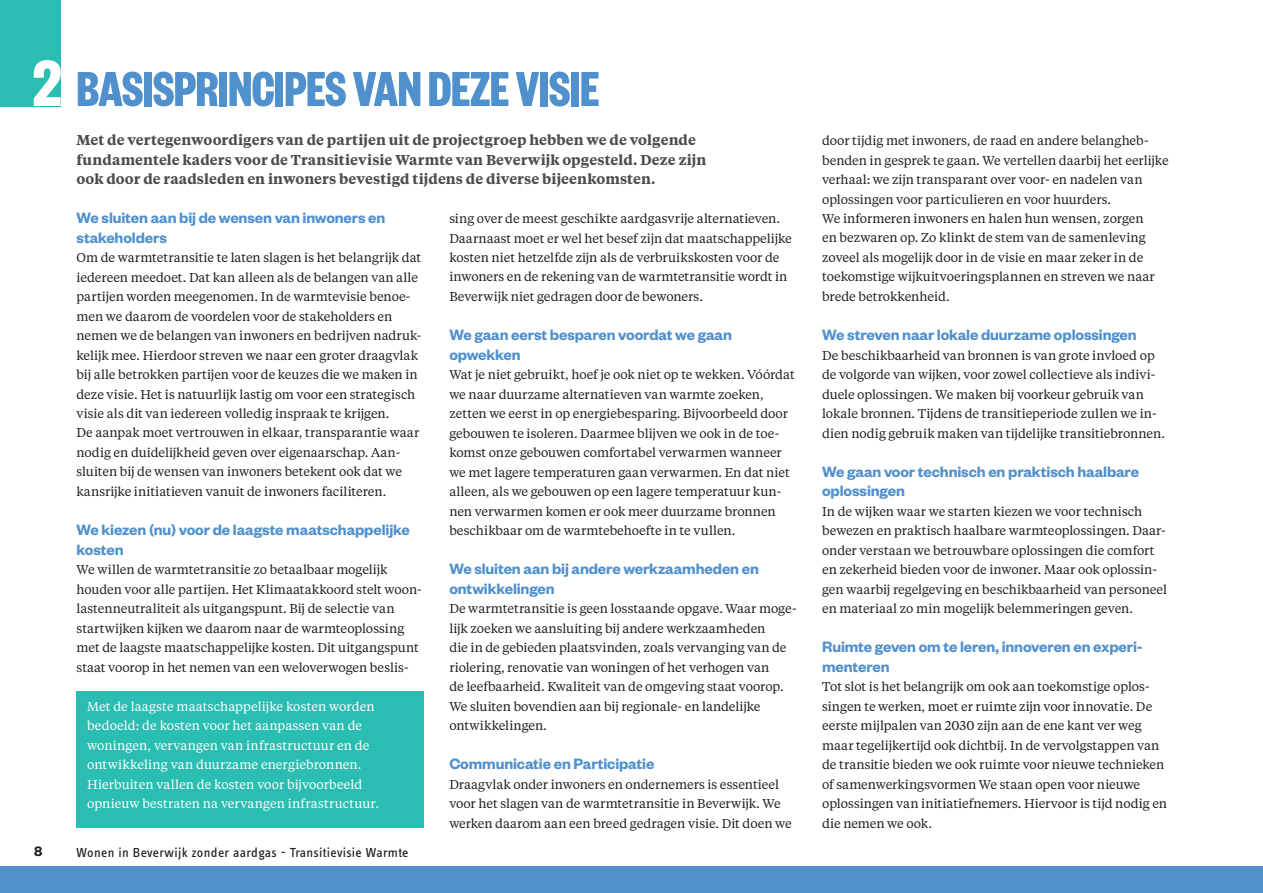
<style>
.page{position:relative;width:1263px;height:893px;background:#fff}
.page>*{position:absolute;margin:0;border:0;box-sizing:border-box;transform-origin:0 0}
.kop{font:700 72px "Founders Grotesk X Cond";color:#fff}
.kop-2{font:700 54px "Founders Grotesk X Cond";letter-spacing:-.005em;color:#5090cc}
.tussenkop{font:600 16.5px/19.5px "Founders Grotesk";letter-spacing:-.005em;color:#5090cc}
.t1{font:600 15px "Founders Grotesk";color:#231f20}
.intro{font:600 14.25px/19.5px "Tiempos Text";letter-spacing:.005em;color:#4b4c4d}
.t2{font:13.5px "Info Text Pro";letter-spacing:.025em;color:#231f20}
.plat{font:12.75px/19.5px "Tiempos Text";letter-spacing:-.005em;color:#231f20}
.kaderplat{font:12.75px/19.5px "Tiempos Text";letter-spacing:.005em;color:#fff}
</style>
<div class="page">
<div style="left:0;top:867px;width:1263px;height:26px;background:#5090cc"></div>
<div style="left:0;top:0;width:61px;height:106px;background:#2abdb1"></div>
<hr style="left:1262px;top:0;width:1px;height:106px;background:#2abdb1">
<div style="left:77px;top:691px;width:347px;height:137px;background:#2abdb1"></div>
<p class="kop" style="left:33px;top:38px;width:30px">2</p>
<p class="kop-2" style="left:77px;top:55px;width:524px">BASISPRINCIPES VAN DEZE VISIE</p>
<p class="intro" style="left:77px;top:129px;width:631px">Met de vertegenwoordigers van de partijen uit de projectgroep hebben we de volgende fundamentele kaders voor de Transitievisie Warmte van Beverwijk opgesteld. Deze zijn ook door de raadsleden en inwoners bevestigd tijdens de diverse bijeenkomsten.</p>
<p class="tussenkop" style="left:77px;top:207px;width:310px">We sluiten aan bij de wensen van inwoners en stakeholders</p>
<p class="plat" style="left:77px;top:247px;width:346px">Om de warmtetransitie te laten slagen is het belangrijk dat iedereen meedoet. Dat kan alleen als de belangen van alle partijen worden meegenomen. In de warmtevisie benoe&shy;men we daarom de voordelen voor de stakeholders en nemen we de belangen van inwoners en bedrijven nadruk&shy;kelijk mee. Hierdoor streven we naar een groter draagvlak bij alle betrokken partijen voor de keuzes die we maken in deze visie. Het is natuurlijk lastig om voor een strategisch visie als dit van iedereen volledig inspraak te krijgen.<br>De aanpak moet vertrouwen in elkaar, transparantie waar nodig en duidelijkheid geven over eigenaarschap. Aan&shy;sluiten bij de wensen van inwoners betekent ook dat we kansrijke initiatieven vanuit de inwoners faciliteren.</p>
<p class="tussenkop" style="left:77px;top:519px;width:335px">We kiezen (nu) voor de laagste maatschappelijke kosten</p>
<p class="plat" style="left:77px;top:559px;width:347px">We willen de warmtetransitie zo betaalbaar mogelijk houden voor alle partijen. Het Klimaatakkoord stelt woon&shy;lastenneutraliteit als uitgangspunt. Bij de selectie van startwijken kijken we daarom naar de warmteoplossing met de laagste maatschappelijke kosten. Dit uitgangspunt staat voorop in het nemen van een weloverwogen beslis-</p>
<p class="kaderplat" style="left:87px;top:696px;width:293px">Met de laagste maatschappelijke kosten worden bedoeld: de kosten voor het aanpassen van de woningen, vervangen van infrastructuur en de ontwikkeling van duurzame energiebronnen.<br>Hierbuiten vallen de kosten voor bijvoorbeeld opnieuw bestraten na vervangen infrastructuur.</p>
<p class="plat" style="left:449px;top:208px;width:344px">sing over de meest geschikte aardgasvrije alternatieven.<br>Daarnaast moet er wel het besef zijn dat maatschappelijke kosten niet hetzelfde zijn als de verbruikskosten voor de inwoners en de rekening van de warmtetransitie wordt in Beverwijk niet gedragen door de bewoners.</p>
<p class="tussenkop" style="left:449px;top:324px;width:284px">We gaan eerst besparen voordat we gaan opwekken</p>
<p class="plat" style="left:449px;top:364px;width:347px">Wat je niet gebruikt, hoef je ook niet op te wekken. Vóórdat we naar duurzame alternatieven van warmte zoeken, zetten we eerst in op energiebesparing. Bijvoorbeeld door gebouwen te isoleren. Daarmee blijven we ook in de toe&shy;komst onze gebouwen comfortabel verwarmen wanneer we met lagere temperaturen gaan verwarmen. En dat niet alleen, als we gebouwen op een lagere temperatuur kun&shy;nen verwarmen komen er ook meer duurzame bronnen beschikbaar om de warmtebehoefte in te vullen.</p>
<p class="tussenkop" style="left:449px;top:558px;width:311px">We sluiten aan bij andere werkzaamheden en ontwikkelingen</p>
<p class="plat" style="left:449px;top:598px;width:349px">De warmtetransitie is geen losstaande opgave. Waar moge&shy;lijk zoeken we aansluiting bij andere werkzaamheden<br>die in de gebieden plaatsvinden, zoals vervanging van de riolering, renovatie van woningen of het verhogen van<br>de leefbaarheid. Kwaliteit van de omgeving staat voorop.<br>We sluiten bovendien aan bij regionale- en landelijke ontwikkelingen.</p>
<p class="tussenkop" style="left:449px;top:753px;width:207px">Communicatie en Participatie</p>
<p class="plat" style="left:449px;top:774px;width:344px">Draagvlak onder inwoners en ondernemers is essentieel voor het slagen van de warmtetransitie in Beverwijk. We werken daarom aan een breed gedragen visie. Dit doen we</p>
<p class="t1" style="left:34px;top:841px;width:10px">8</p>
<p class="t2" style="left:77px;top:844px;width:333px">Wonen in Beverwijk zonder aardgas - Transitievisie Warmte</p>
<p class="plat" style="left:822px;top:130px;width:348px">door tijdig met inwoners, de raad en andere belangheb&shy;benden in gesprek te gaan. We vertellen daarbij het eerlijke verhaal: we zijn transparant over voor- en nadelen van oplossingen voor particulieren en voor huurders.<br>We informeren inwoners en halen hun wensen, zorgen<br>en bezwaren op. Zo klinkt de stem van de samenleving zoveel als mogelijk door in de visie en maar zeker in de toekomstige wijkuitvoeringsplannen en streven we naar brede betrokkenheid.</p>
<p class="tussenkop" style="left:822px;top:324px;width:316px">We streven naar lokale duurzame oplossingen</p>
<p class="plat" style="left:822px;top:345px;width:344px">De beschikbaarheid van bronnen is van grote invloed op de volgorde van wijken, voor zowel collectieve als indivi&shy;duele oplossingen. We maken bij voorkeur gebruik van lokale bronnen. Tijdens de transitieperiode zullen we in&shy;dien nodig gebruik maken van tijdelijke transitiebronnen.</p>
<p class="tussenkop" style="left:822px;top:461px;width:318px">We gaan voor technisch en praktisch haalbare oplossingen</p>
<p class="plat" style="left:822px;top:501px;width:346px">In de wijken waar we starten kiezen we voor technisch bewezen en praktisch haalbare warmteoplossingen. Daar&shy;onder verstaan we betrouwbare oplossingen die comfort en zekerheid bieden voor de inwoner. Maar ook oplossin&shy;gen waarbij regelgeving en beschikbaarheid van personeel en materiaal zo min mogelijk belemmeringen geven.</p>
<p class="tussenkop" style="left:822px;top:636px;width:322px">Ruimte geven om te leren, innoveren en experi&shy;menteren</p>
<p class="plat" style="left:822px;top:676px;width:346px">Tot slot is het belangrijk om ook aan toekomstige oplos&shy;singen te werken, moet er ruimte zijn voor innovatie. De eerste mijlpalen van 2030 zijn aan de ene kant ver weg maar tegelijkertijd ook dichtbij. In de vervolgstappen van de transitie bieden we ook ruimte voor nieuwe technieken of samenwerkingsvormen We staan open voor nieuwe oplossingen van initiatiefnemers. Hiervoor is tijd nodig en die nemen we ook.</p>
</div>
